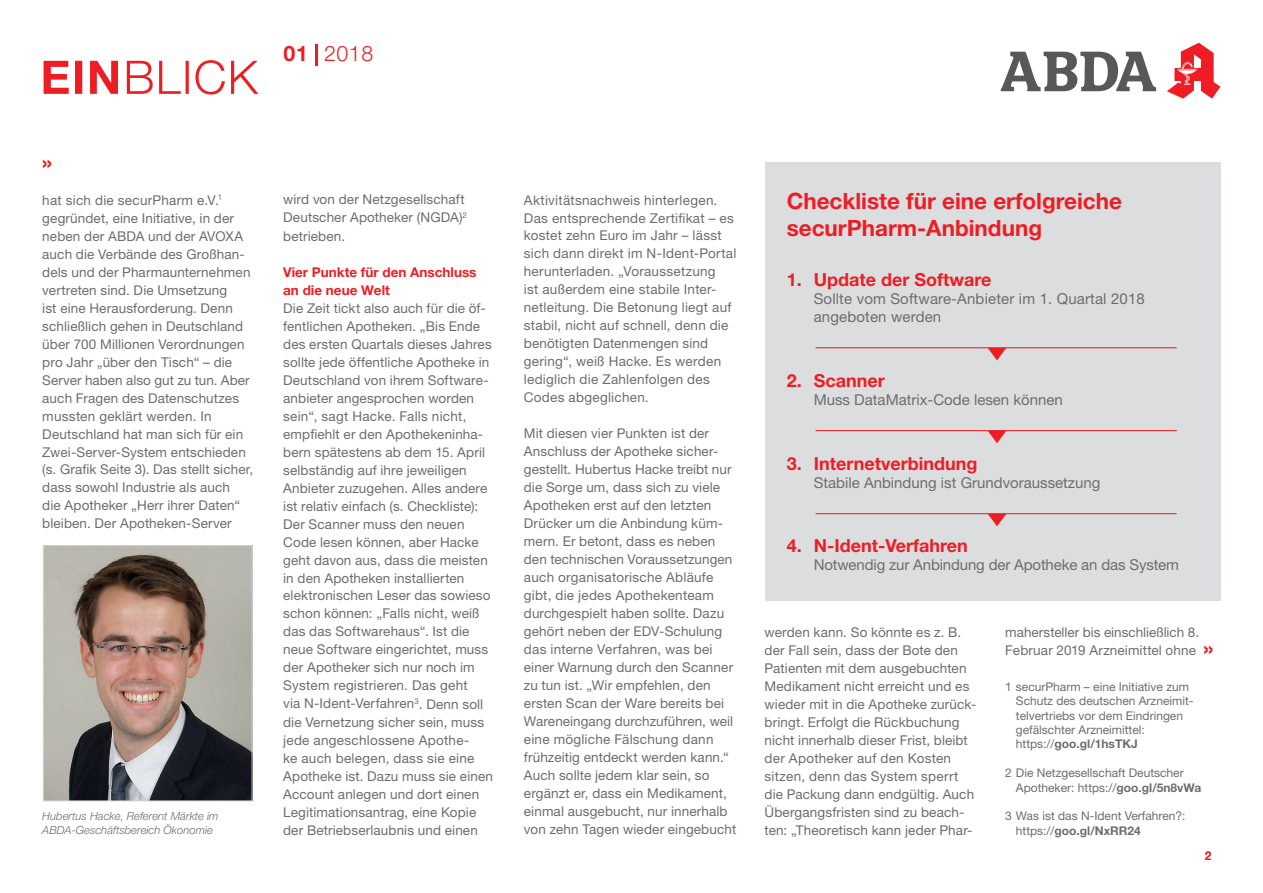
<style>
.page{position:relative;width:1263px;height:893px;background:#fff}
.page>*{position:absolute;margin:0;border:0;box-sizing:border-box;transform-origin:0 0}
.t1{font:700 22.5px/27px "Helvetica Neue LT Std";color:#ee1d23}
.t2{font:300 21.3px "Helvetica Neue LT Std";color:#ee1d23}
.t3{font:700 18px "Helvetica Neue LT Std";color:#ee1d23}
.t4{font:15px/18px "Helvetica Neue LT Std";color:#6c6d70}
.t5{font:13.5px/18px "Helvetica Neue LT Std";letter-spacing:.01em;color:#6c6d70}
.t6{font:700 13.5px/18px "Helvetica Neue LT Pro";color:#ee1d23}
.t7{font:12px/14.4px "Helvetica Neue LT Std";color:#6c6d70}
.t8{font:500 12px "Helvetica Neue LT Pro";color:#ee1d23}
.t9{font:italic 300 11.25px/13.5px "Helvetica Neue LT Std";color:#6c6d70}
.s1{font-weight:700}
.s2{font-weight:700;font-size:22.5px;color:#ee1d23}
</style>
<div class="page">
<svg style="left:44px;top:60px;width:214px;height:35px"></svg>
<hr style="left:315px;top:44px;width:2px;height:22px;background:#ee1d23">
<svg style="left:1167px;top:43px;width:53px;height:56px"></svg>
<svg style="left:1001px;top:52px;width:155px;height:39px"></svg>
<img style="left:45px;top:547px;width:205px;height:252px">
<div style="left:43px;top:545px;width:209px;height:256px;border:1px solid #d1d2d4"></div>
<div style="left:765px;top:162px;width:455px;height:439px;background:#dcdddf"></div>
<svg style="left:988px;top:348px;width:18px;height:12px"></svg>
<svg style="left:988px;top:431px;width:18px;height:12px"></svg>
<svg style="left:988px;top:514px;width:18px;height:12px"></svg>
<hr style="left:816px;top:347px;width:360px;height:1px;background:#ee1d23">
<hr style="left:816px;top:430px;width:360px;height:1px;background:#ee1d23">
<hr style="left:816px;top:513px;width:360px;height:1px;background:#ee1d23">
<h2 class="t2" style="left:284px;top:41px;width:91px"><span class="s1">01</span> 2018</h2>
<h1 class="t1" style="left:42px;top:148px;width:11px">»</h1>
<p class="t5" style="left:42px;top:191px;width:212px">hat sich die securPharm e.V.<sup>1 </sup>gegründet, eine Initiative, in der neben der ABDA und der AVOXA auch die Verbände des Großhan&shy;dels und der Pharmaunternehmen vertreten sind. Die Umsetzung<br>ist eine Herausforderung. Denn schließlich gehen in Deutschland über 700 Millionen Verordnungen pro Jahr „über den Tisch“ – die<br>Server haben also gut zu tun. Aber auch Fragen des Datenschutzes mussten geklärt werden. In<br>Deutschland hat man sich für ein<br>Zwei-Server-System entschieden (s. Grafik Seite 3). Das stellt sicher, dass sowohl Industrie als auch<br>die Apotheker „Herr ihrer Daten“ bleiben. Der Apotheken-Server</p>
<p class="t5" style="left:283px;top:190px;width:185px">wird von der Netzgesellschaft<br>Deutscher Apotheker (NGDA)<sup>2 </sup>betrieben.</p>
<p class="t6" style="left:283px;top:262px;width:195px">Vier Punkte für den Anschluss an die neue Welt</p>
<p class="t5" style="left:283px;top:299px;width:211px">Die Zeit tickt also auch für die öf&shy;fentlichen Apotheken. „Bis Ende des ersten Quartals dieses Jahres sollte jede öffentliche Apotheke in<br>Deutschland von ihrem Software&shy;anbieter angesprochen worden sein“, sagt Hacke. Falls nicht, empfiehlt er den Apothekeninha&shy;bern spätestens ab dem 15. April selbständig auf ihre jeweiligen<br>Anbieter zuzugehen. Alles andere ist relativ einfach (s. Checkliste):<br>Der Scanner muss den neuen<br>Code lesen können, aber Hacke geht davon aus, dass die meisten in den Apotheken installierten elektronischen Leser das sowieso schon können: „Falls nicht, weiß das das Softwarehaus“. Ist die neue Software eingerichtet, muss der Apotheker sich nur noch im<br>System registrieren. Das geht<br>via N-Ident-Verfahren<sup>3</sup>. Denn soll die Vernetzung sicher sein, muss jede angeschlossene Apothe-<br>ke auch belegen, dass sie eine<br>Apotheke ist. Dazu muss sie einen<br>Account anlegen und dort einen<br>Legitimationsantrag, eine Kopie der Betriebserlaubnis und einen</p>
<p class="t9" style="left:42px;top:809px;width:178px">Hubertus Hacke, Referent Märkte im<br>ABDA-Geschäftsbereich Ökonomie</p>
<p class="t5" style="left:524px;top:191px;width:214px">Aktivitätsnachweis hinterlegen.<br>Das entsprechende Zertifikat – es kostet zehn Euro im Jahr – lässt sich dann direkt im N-Ident-Portal herunterladen. „Voraussetzung<br>ist außerdem eine stabile Inter&shy;netleitung. Die Betonung liegt auf stabil, nicht auf schnell, denn die benötigten Datenmengen sind gering“, weiß Hacke. Es werden lediglich die Zahlenfolgen des<br>Codes abgeglichen.</p>
<p class="t5" style="left:524px;top:424px;width:214px">Mit diesen vier Punkten ist der<br>Anschluss der Apotheke sicher&shy;gestellt. Hubertus Hacke treibt nur die Sorge um, dass sich zu viele<br>Apotheken erst auf den letzten<br>Drücker um die Anbindung küm&shy;mern. Er betont, dass es neben den technischen Voraussetzungen auch organisatorische Abläufe gibt, die jedes Apothekenteam durchgespielt haben sollte. Dazu gehört neben der EDV-Schulung das interne Verfahren, was bei einer Warnung durch den Scanner zu tun ist. „Wir empfehlen, den ersten Scan der Ware bereits bei<br>Wareneingang durchzuführen, weil eine mögliche Fälschung dann frühzeitig entdeckt werden kann.“<br>Auch sollte jedem klar sein, so ergänzt er, dass ein Medikament, einmal ausgebucht, nur innerhalb von zehn Tagen wieder eingebucht</p>
<h1 class="t1" style="left:787px;top:187px;width:337px">Checkliste für eine erfolgreiche securPharm-Anbindung</h1>
<h3 class="t3" style="left:787px;top:268px;width:206px">1. Update der Software</h3>
<p class="t4" style="left:814px;top:289px;width:333px">Sollte vom Software-Anbieter im 1. Quartal 2018 angeboten werden</p>
<h3 class="t3" style="left:787px;top:369px;width:100px">2. Scanner</h3>
<p class="t4" style="left:814px;top:390px;width:251px">Muss DataMatrix-Code lesen können</p>
<h3 class="t3" style="left:787px;top:452px;width:192px">3. Internetverbindung</h3>
<p class="t4" style="left:814px;top:473px;width:288px">Stabile Anbindung ist Grundvoraussetzung</p>
<h3 class="t3" style="left:787px;top:535px;width:183px">4. N-Ident-Verfahren</h3>
<p class="t4" style="left:814px;top:556px;width:367px">Notwendig zur Anbindung der Apotheke an das System</p>
<p class="t5" style="left:765px;top:623px;width:213px">werden kann. So könnte es z. B. der Fall sein, dass der Bote den<br>Patienten mit dem ausgebuchten<br>Medikament nicht erreicht und es wieder mit in die Apotheke zurück&shy;bringt. Erfolgt die Rückbuchung nicht innerhalb dieser Frist, bleibt der Apotheker auf den Kosten sitzen, denn das System sperrt die Packung dann endgültig. Auch<br>Übergangsfristen sind zu beach&shy;ten: „Theoretisch kann jeder Phar-</p>
<p class="t5" style="left:1005px;top:623px;width:210px">mahersteller bis einschließlich 8.<br>Februar 2019 Arzneimittel ohne <span class="s2">»</span></p>
<p class="t7" style="left:1016px;top:679px;width:179px;text-indent:-11px">1 securPharm – eine Initiative zum<br>Schutz des deutschen Arzneimit&shy;telvertriebs vor dem Eindringen gefälschter Arzneimittel: https://<span class="s1">goo.gl/1hsTKJ</span></p>
<p class="t7" style="left:1016px;top:766px;width:187px;text-indent:-11px">2 Die Netzgesellschaft Deutscher<br>Apotheker: https://<span class="s1">goo.gl/5n8vWa</span></p>
<p class="t7" style="left:1016px;top:809px;width:171px;text-indent:-11px">3 Was ist das N-Ident Verfahren?: https://<span class="s1">goo.gl/NxRR24</span></p>
<p class="t8" style="left:1205px;top:849px;width:8px">2</p>
</div>
